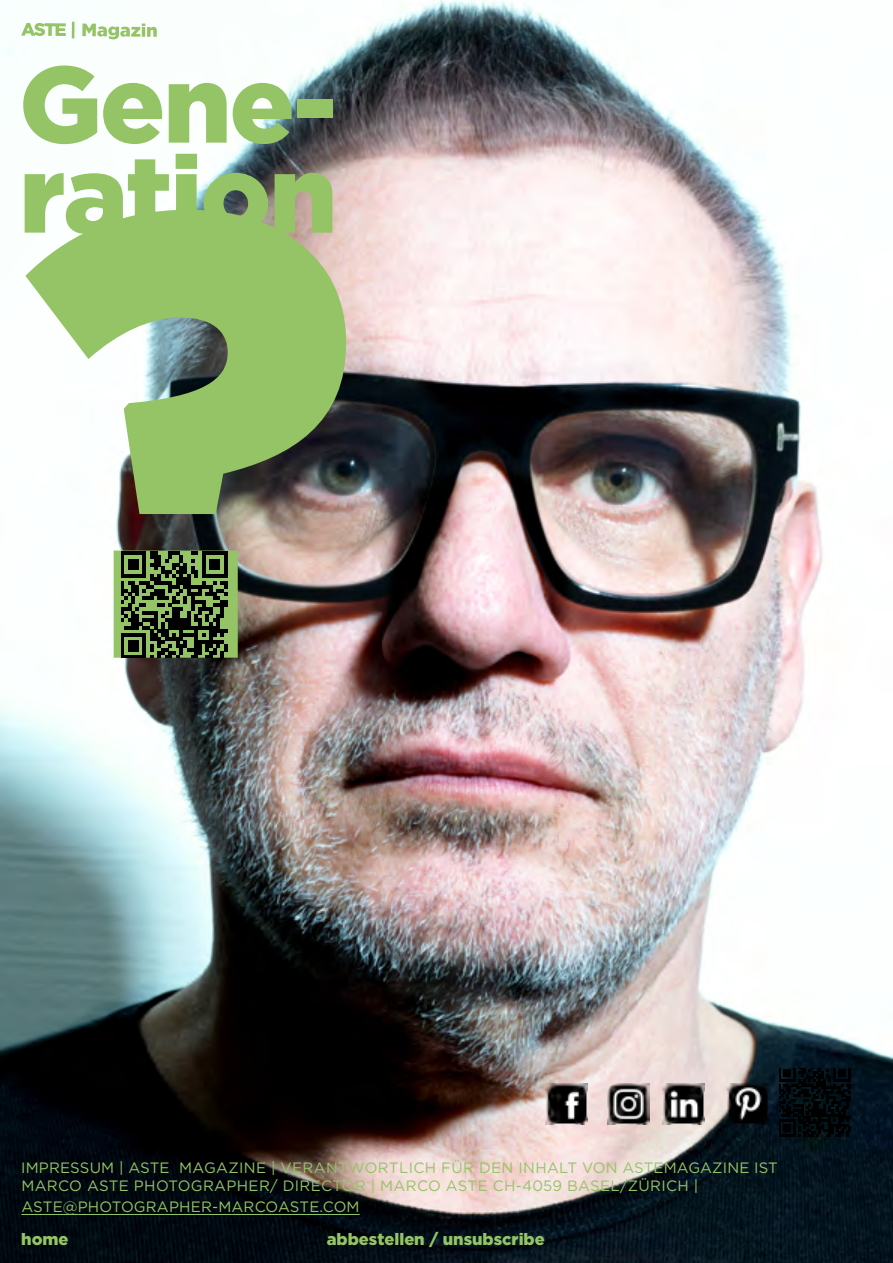
<style>
.page{position:relative;width:893px;height:1263px;background:#fff}
.page>*{position:absolute;margin:0;border:0;box-sizing:border-box;transform-origin:0 0}
.t1{font:900 108px/90px "Gotham";letter-spacing:-.02em;color:#95c466}
.t2{font:900 16.5px "Gotham";color:#95c466}
.t3{font:15px/18px "Gotham";letter-spacing:.015em;color:#95c466}
</style>
<div class="page">
<img style="left:0;top:0;width:893px;height:1263px">
<svg style="left:21px;top:22px;width:136px;height:17px"></svg>
<hr style="left:21px;top:1214px;width:339px;height:1px;background:#95c466">
<svg style="left:779px;top:1068px;width:72px;height:69px;background:#00080b"></svg>
<img style="left:607px;top:1083px;width:42px;height:41px">
<img style="left:545px;top:1083px;width:42px;height:41px">
<img style="left:663px;top:1083px;width:41px;height:41px">
<img style="left:726px;top:1083px;width:42px;height:41px">
<img style="left:25px;top:210px;width:321px;height:448px">
<svg style="left:121px;top:552px;width:107px;height:106px;background:#42572d"></svg>
<h1 class="t1" style="left:19px;top:57px;width:320px">Gene&shy;ration</h1>
<p class="t3" style="left:21px;top:1158px;width:758px">IMPRESSUM | ASTE MAGAZINE | VERANTWORTLICH FÜR DEN INHALT VON ASTEMAGAZINE IST<br>MARCO ASTE PHOTOGRAPHER/ DIRECTOR | MARCO ASTE CH-4059 BASEL/ZÜRICH |</p>
<p class="t3" style="left:21px;top:1198px;width:340px">ASTE@PHOTOGRAPHER-MARCOASTE.COM</p>
<p class="t2" style="left:327px;top:1230px;width:220px">abbestellen / unsubscribe</p>
<p class="t2" style="left:21px;top:1230px;width:49px">home</p>
</div>
